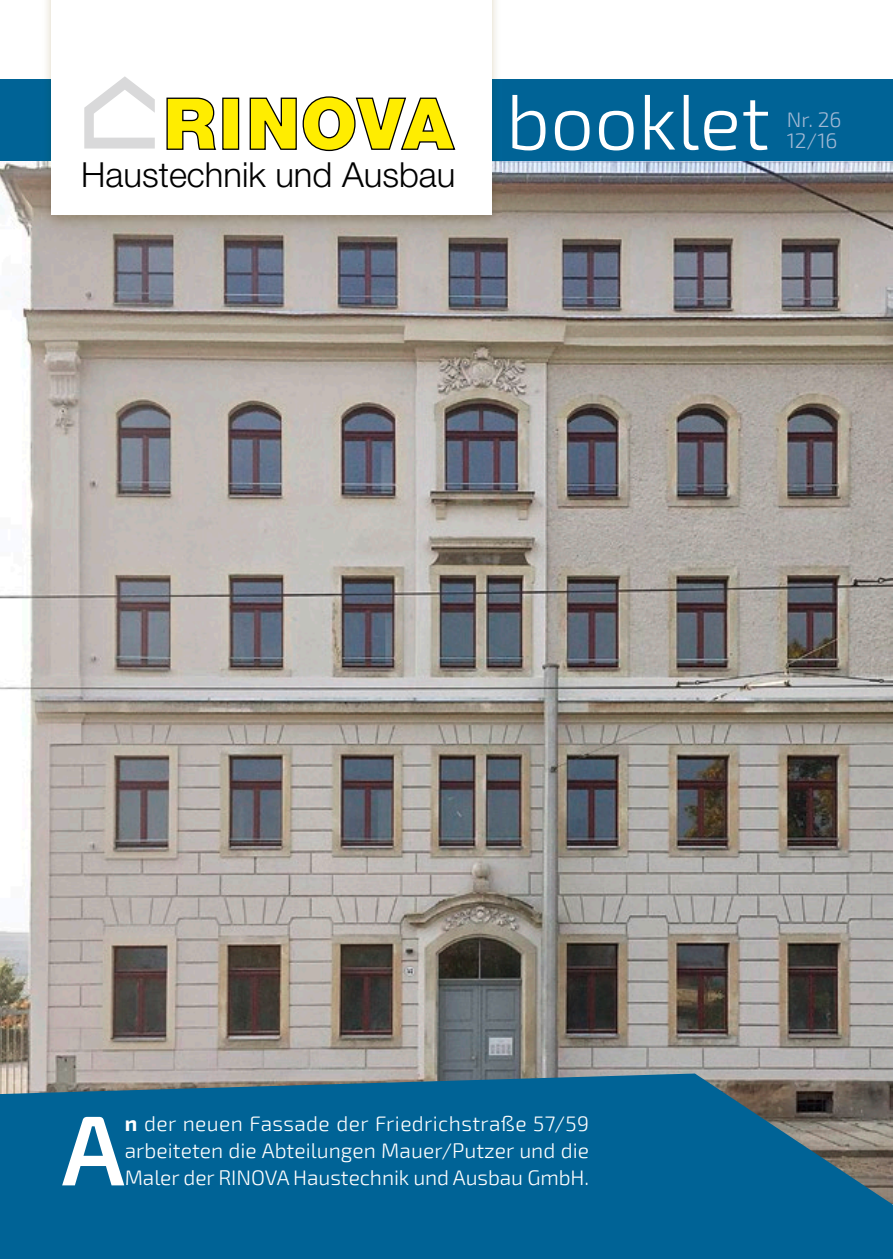
<style>
.page{position:relative;width:893px;height:1259px;background:#fff}
.page>*{position:absolute;margin:0;border:0;box-sizing:border-box;transform-origin:0 0}
.t1{font:600 99.3px "Exo 2";color:#fff}
.t2{font:300 78px "Exo 2";color:#fff}
.t3{font:300 34.5px "Helvetica Neue LT Std";color:#000}
.t4{font:300 21px/27px "Exo 2";letter-spacing:-.005em;color:#fff;text-align:justify}
.t5{font:300 21px/21px "Exo 2";color:#a0b8d4}
.s1{font-weight:700}
</style>
<div class="page">
<img style="left:0;top:160px;width:893px;height:913px">
<div style="left:0;top:79px;width:893px;height:81px;background:#006396"></div>
<svg style="left:0;top:1073px;width:893px;height:186px;background:#116692"></svg>
<img style="left:42px;top:0;width:459px;height:228px">
<div style="left:51px;top:0;width:440px;height:214px;background:#fff"></div>
<svg style="left:84px;top:76px;width:71px;height:72px"></svg>
<svg style="left:166px;top:97px;width:51px;height:53px"></svg>
<div style="left:223px;top:98px;width:16px;height:51px;background:#ffed00"></div>
<div style="left:222px;top:98px;width:17px;height:52px;border:1px solid #000"></div>
<svg style="left:249px;top:96px;width:207px;height:56px"></svg>
<h3 class="t3" style="left:81px;top:154px;width:376px">Haustechnik und Ausbau</h3>
<h2 class="t2" style="left:506px;top:77px;width:265px">booklet</h2>
<p class="t5" style="left:787px;top:110px;width:56px">Nr. 26<br>12/16</p>
<h1 class="t1" style="left:62px;top:1091px;width:65px">A</h1>
<p class="t4" style="left:125px;top:1111px;width:466px"><span class="s1">n</span> der neuen Fassade der Friedrichstraße 57/59 arbeiteten die abteilungen Mauer/Putzer und die Maler der RiNova Haustechnik und ausbau GmbH.</p>
</div>
